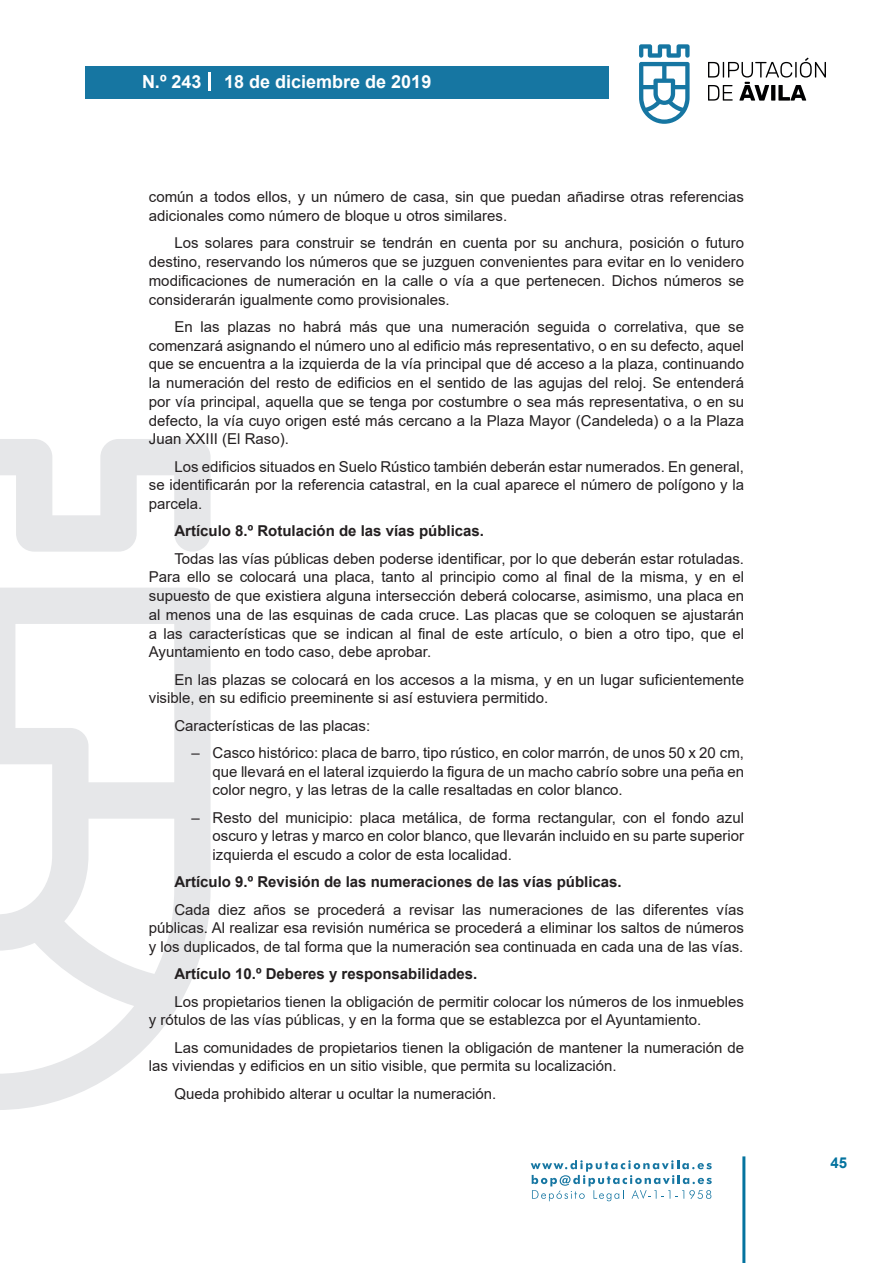
<style>
.page{position:relative;width:893px;height:1263px;background:#fff}
.page>*{position:absolute;margin:0;border:0;box-sizing:border-box;transform-origin:0 0}
.t1{font:700 18px "Arial";color:#fff}
.texto_normal{font:15px/18.8px "Arial";color:#231f20;text-align:justify}
.texto_normal-2{font:700 15px "Arial";color:#231f20}
.t2{font:700 15px "Arial";color:#04739f}
</style>
<div class="page">
<svg style="left:531px;top:1160px;width:181px;height:41px"></svg>
<div style="left:85px;top:66px;width:523px;height:33px;background:#1676a2"></div>
<svg style="left:639px;top:44px;width:51px;height:80px"></svg>
<svg style="left:708px;top:58px;width:118px;height:43px"></svg>
<hr style="left:742px;top:1156px;width:3px;height:107px;background:#04739f">
<svg style="left:208px;top:72px;width:2px;height:18px"></svg>
<svg style="left:0;top:439px;width:211px;height:671px"></svg>
<p class="t1" style="left:142px;top:69px;width:61px">N.º 243</p>
<p class="t1" style="left:224px;top:69px;width:209px">18 de diciembre de 2019</p>
<p class="texto_normal" style="left:149px;top:188px;width:597px">común a todos ellos, y un número de casa, sin que puedan añadirse otras referencias adicionales como número de bloque u otros similares.</p>
<p class="texto_normal" style="left:149px;top:234px;width:597px;text-indent:26px">Los solares para construir se tendrán en cuenta por su anchura, posición o futuro destino, reservando los números que se juzguen convenientes para evitar en lo venidero modificaciones de numeración en la calle o vía a que pertenecen. Dichos números se considerarán igualmente como provisionales.</p>
<p class="texto_normal" style="left:149px;top:317px;width:597px;text-indent:26px">En las plazas no habrá más que una numeración seguida o correlativa, que se comenzará asignando el número uno al edificio más representativo, o en su defecto, aquel que se encuentra a la izquierda de la vía principal que dé acceso a la plaza, continuando la numeración del resto de edificios en el sentido de las agujas del reloj. Se entenderá por vía principal, aquella que se tenga por costumbre o sea más representativa, o en su defecto, la vía cuyo origen esté más cercano a la Plaza Mayor (Candeleda) o a la Plaza Juan XXIII (El Raso).</p>
<p class="texto_normal" style="left:149px;top:457px;width:597px;text-indent:26px">Los edificios situados en Suelo Rústico también deberán estar numerados. En general, se identificarán por la referencia catastral, en la cual aparece el número de polígono y la parcela.</p>
<p class="texto_normal-2" style="left:174px;top:520px;width:311px">Artículo 8.º Rotulación de las vías públicas.</p>
<p class="texto_normal" style="left:149px;top:549px;width:597px;text-indent:26px">Todas las vías públicas deben poderse identificar, por lo que deberán estar rotuladas.<br>Para ello se colocará una placa, tanto al principio como al final de la misma, y en el supuesto de que existiera alguna intersección deberá colocarse, asimismo, una placa en al menos una de las esquinas de cada cruce. Las placas que se coloquen se ajustarán a las características que se indican al final de este artículo, o bien a otro tipo, que el Ayuntamiento en todo caso, debe aprobar.</p>
<p class="texto_normal" style="left:149px;top:670px;width:597px;text-indent:26px">En las plazas se colocará en los accesos a la misma, y en un lugar suficientemente visible, en su edificio preeminente si así estuviera permitido.</p>
<p class="texto_normal" style="left:174px;top:716px;width:197px">Características de las placas:</p>
<p class="texto_normal" style="left:213px;top:743px;width:533px;text-indent:-21px">– Casco histórico: placa de barro, tipo rústico, en color marrón, de unos 50 x 20 cm, que llevará en el lateral izquierdo la figura de un macho cabrío sobre una peña en color negro, y las letras de la calle resaltadas en color blanco.</p>
<p class="texto_normal" style="left:213px;top:808px;width:533px;text-indent:-21px">– Resto del municipio: placa metálica, de forma rectangular, con el fondo azul oscuro y letras y marco en color blanco, que llevarán incluido en su parte superior izquierda el escudo a color de esta localidad.</p>
<p class="texto_normal-2" style="left:174px;top:871px;width:449px">Artículo 9.º Revisión de las numeraciones de las vías públicas.</p>
<p class="texto_normal" style="left:149px;top:900px;width:597px;text-indent:26px">Cada diez años se procederá a revisar las numeraciones de las diferentes vías públicas. Al realizar esa revisión numérica se procederá a eliminar los saltos de números y los duplicados, de tal forma que la numeración sea continuada en cada una de las vías.</p>
<p class="texto_normal-2" style="left:174px;top:963px;width:305px">Artículo 10.º Deberes y responsabilidades.</p>
<p class="texto_normal" style="left:149px;top:992px;width:597px;text-indent:26px">Los propietarios tienen la obligación de permitir colocar los números de los inmuebles y rótulos de las vías públicas, y en la forma que se establezca por el Ayuntamiento.</p>
<p class="texto_normal" style="left:149px;top:1038px;width:597px;text-indent:26px">Las comunidades de propietarios tienen la obligación de mantener la numeración de las viviendas y edificios en un sitio visible, que permita su localización.</p>
<p class="texto_normal" style="left:174px;top:1084px;width:323px">Queda prohibido alterar u ocultar la numeración.</p>
<p class="t2" style="left:831px;top:1152px;width:18px">45</p>
</div>
